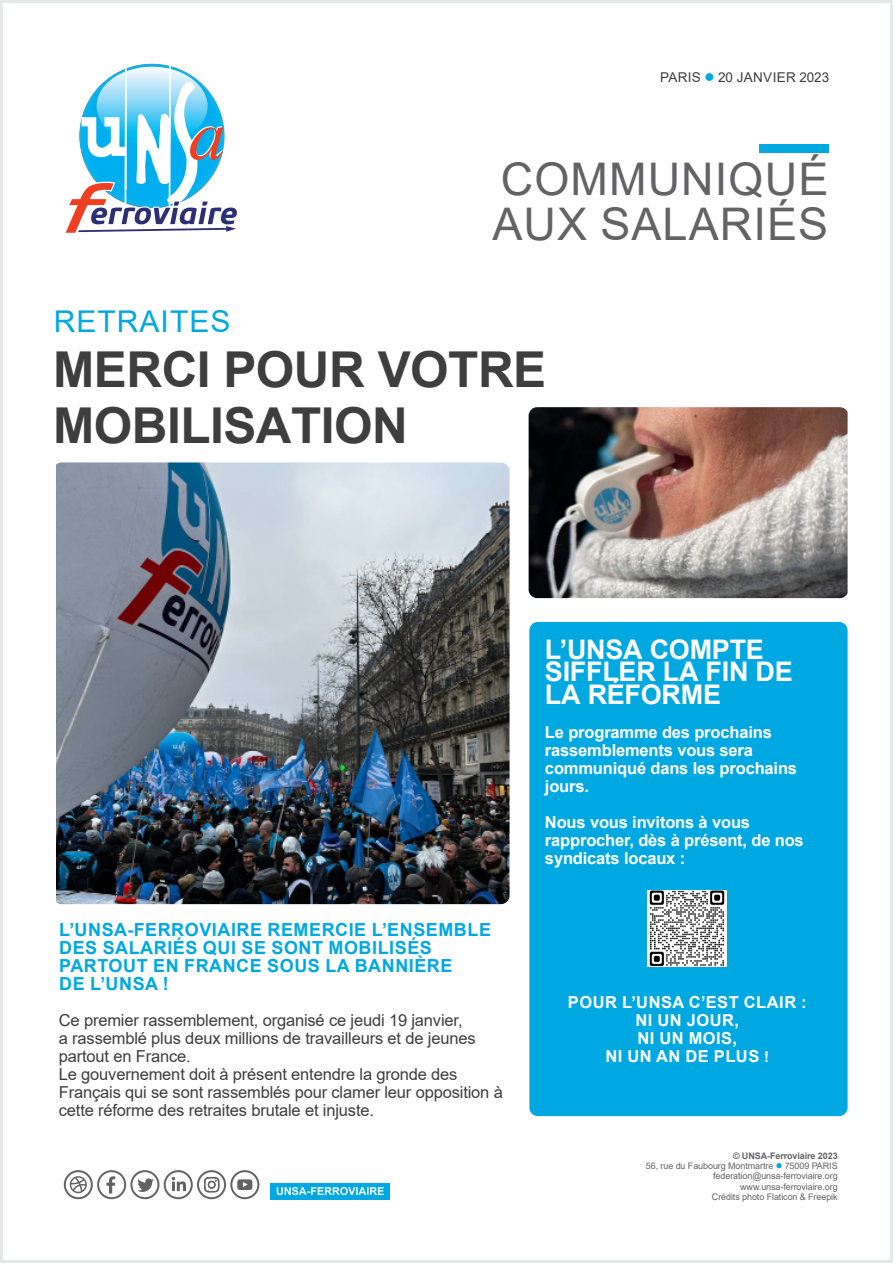
<style>
.page{position:relative;width:893px;height:1263px;background:#fff}
.page>*{position:absolute;margin:0;border:0;box-sizing:border-box;transform-origin:0 0}
.TITRE_PRINCIPAL{font:700 49.5px/55.5px "Arial";letter-spacing:-.01em;color:#3e3e3f}
.TÊTIÈRE{font:45px "Arial";letter-spacing:.025em;color:#636366}
.SURTITRE{font:30px "Arial";letter-spacing:.035em;color:#00a8e2}
.TITRE_SECONDAIRE{font:700 27px/22.5px "Arial";letter-spacing:-.01em;color:#fff}
.EXERGUE{font:700 18px/18px "Arial";letter-spacing:.03em;color:#00a8e2}
.TEXTE_BASE{font:16.5px/18px "Arial";letter-spacing:-.01em;color:#3e3e3f}
.TEXTE_BASE-2{font:700 16.5px/18px "Arial";letter-spacing:-.01em;color:#fff}
.EXERGUE-2{font:700 16.5px "Arial";letter-spacing:.03em;color:#fff}
.DATE{font:13.5px "Arial";letter-spacing:.025em;color:#3e3e3f}
.MENTIONS_LÉGALES{font:9px "Arial";letter-spacing:-.01em;color:#636366}
.MENTIONS_LÉGALES-2{font:700 9px "Arial";letter-spacing:-.01em;color:#636366}
.s1{color:#00a8e2}
.s2{font-size:15px}
</style>
<div class="page">
<img style="left:56px;top:462px;width:454px;height:442px">
<div style="left:529px;top:622px;width:319px;height:494px;background:#00a8e2;border-radius:9px"></div>
<svg style="left:64px;top:1170px;width:195px;height:29px"></svg>
<div style="left:271px;top:1183px;width:119px;height:16px;background:#00a8e2"></div>
<svg style="left:277px;top:1187px;width:107px;height:8px"></svg>
<svg style="left:65px;top:64px;width:172px;height:169px"></svg>
<div style="left:759px;top:144px;width:70px;height:8px;background:#00a8e2"></div>
<img style="left:529px;top:407px;width:319px;height:191px">
<img style="left:648px;top:890px;width:78px;height:76px">
<p class="DATE" style="left:660px;top:68px;width:171px">PARIS <span class="s1">●</span> 20 JANVIER 2023</p>
<p class="TÊTIÈRE" style="left:501px;top:148px;width:329px">COMMUNIQUÉ</p>
<p class="TÊTIÈRE" style="left:492px;top:193px;width:337px">AUX SALARIÉS</p>
<p class="SURTITRE" style="left:54px;top:301px;width:178px">RETRAITES</p>
<p class="TITRE_PRINCIPAL" style="left:53px;top:343px;width:495px">MERCI POUR VOTRE<br>MOBILISATION</p>
<p class="TITRE_SECONDAIRE" style="left:545px;top:638px;width:249px">L’UNSA COMPTE<br>SIFFLER LA FIN DE<br>LA RÉFORME</p>
<p class="EXERGUE" style="left:59px;top:921px;width:433px">L’UNSA-FERROVIAIRE REMERCIE L’ENSEMBLE<br>DES SALARIÉS QUI SE SONT MOBILISÉS<br>PARTOUT EN FRANCE SOUS LA BANNIÈRE</p>
<p class="EXERGUE" style="left:59px;top:975px;width:111px">DE L’UNSA !</p>
<p class="TEXTE_BASE" style="left:59px;top:1011px;width:418px">Ce premier rassemblement, organisé ce jeudi 19 janvier, a rassemblé plus deux millions de travailleurs et de jeunes partout en France.</p>
<p class="TEXTE_BASE" style="left:59px;top:1065px;width:446px">Le gouvernement doit à présent entendre la gronde des<br>Français qui se sont rassemblés pour clamer leur opposition à cette réforme des retraites brutale et injuste.</p>
<p class="TEXTE_BASE-2" style="left:545px;top:723px;width:254px">Le programme des prochains rassemblements vous sera communiqué dans les prochains jours.</p>
<p class="TEXTE_BASE-2" style="left:545px;top:813px;width:260px">Nous vous invitons à vous rapprocher, dès à présent, de nos syndicats locaux :</p>
<p class="EXERGUE-2" style="left:568px;top:991px;width:240px">POUR L’UNSA C’EST CLAIR :</p>
<p class="EXERGUE-2" style="left:635px;top:1009px;width:105px">NI UN JOUR,</p>
<p class="EXERGUE-2" style="left:637px;top:1027px;width:101px">NI UN MOIS,</p>
<p class="EXERGUE-2" style="left:605px;top:1045px;width:165px">NI UN AN DE PLUS <span class="s2">!</span></p>
<p class="MENTIONS_LÉGALES-2" style="left:733px;top:1149px;width:106px">© UNSA-Ferroviaire 2023</p>
<p class="MENTIONS_LÉGALES" style="left:646px;top:1160px;width:193px">56, rue du Faubourg Montmartre <span class="s1">●</span> 75009 PARIS</p>
<p class="MENTIONS_LÉGALES" style="left:713px;top:1170px;width:126px">federation@unsa-ferroviaire.org</p>
<p class="MENTIONS_LÉGALES" style="left:740px;top:1180px;width:99px">www.unsa-ferroviaire.org</p>
<p class="MENTIONS_LÉGALES" style="left:712px;top:1191px;width:127px">Crédits photo Flaticon &amp; Freepik</p>
</div>
